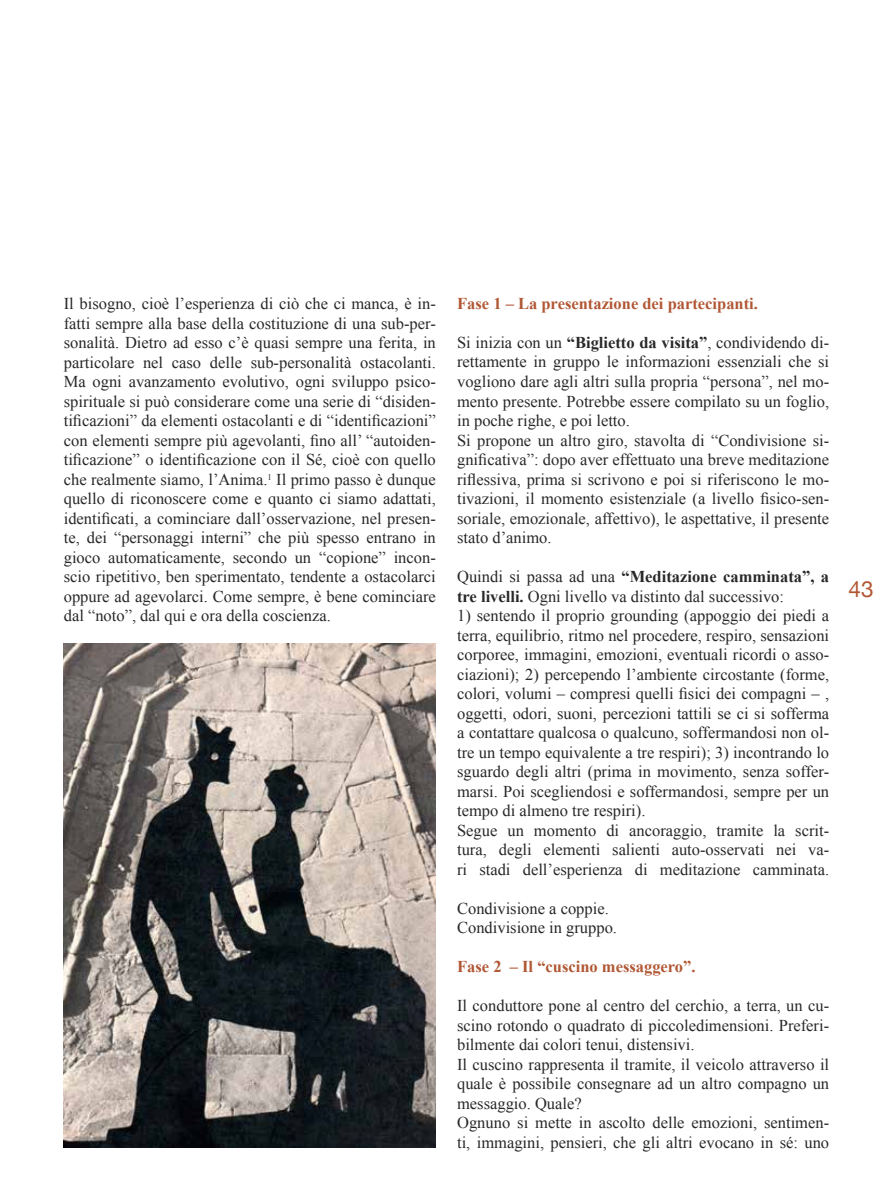
<style>
.page{position:relative;width:893px;height:1191px;background:#fff}
.page>*{position:absolute;margin:0;border:0;box-sizing:border-box;transform-origin:0 0}
.t1{font:22.5px "Helvetica Neue";color:#b15734}
.t2{font:16.5px/19.5px "Times New Roman";color:#282828}
.t3{font:700 16.5px "Times New Roman";color:#b15734}
.s1{font-weight:700}
</style>
<div class="page">
<img style="left:64px;top:643px;width:372px;height:504px">
<p class="t2" style="left:64px;top:294px;width:374px;text-align:justify">Il bisogno, cioè l’esperienza di ciò che ci manca, è in&shy;fatti sempre alla base della costituzione di una sub-per&shy;sonalità. Dietro ad esso c’è quasi sempre una ferita, in particolare nel caso delle sub-personalità ostacolanti.<br>Ma ogni avanzamento evolutivo, ogni sviluppo psico&shy;spirituale si può considerare come una serie di “disiden&shy;tificazioni” da elementi ostacolanti e di “identificazioni” con elementi sempre più agevolanti, fino all’ “autoiden&shy;tificazione” o identificazione con il Sé, cioè con quello che realmente siamo, l’Anima.<sup>1</sup> Il primo passo è dunque quello di riconoscere come e quanto ci siamo adattati, identificati, a cominciare dall’osservazione, nel presen&shy;te, dei “personaggi interni” che più spesso entrano in gioco automaticamente, secondo un “copione” incon&shy;scio ripetitivo, ben sperimentato, tendente a ostacolarci oppure ad agevolarci. Come sempre, è bene cominciare dal “noto”, dal qui e ora della coscienza.</p>
<p class="t3" style="left:457px;top:292px;width:302px">Fase 1 – La presentazione dei partecipanti.</p>
<p class="t2" style="left:457px;top:332px;width:374px">Si inizia con un <span class="s1">“Biglietto da visita”</span>, condividendo di&shy;rettamente in gruppo le informazioni essenziali che si vogliono dare agli altri sulla propria “persona”, nel mo&shy;mento presente. Potrebbe essere compilato su un foglio, in poche righe, e poi letto.<br>Si propone un altro giro, stavolta di “Condivisione si&shy;gnificativa”: dopo aver effettuato una breve meditazione riflessiva, prima si scrivono e poi si riferiscono le mo&shy;tivazioni, il momento esistenziale (a livello fisico-sen&shy;soriale, emozionale, affettivo), le aspettative, il presente stato d’animo.</p>
<p class="t2" style="left:457px;top:566px;width:374px">Quindi si passa ad una <span class="s1">“Meditazione camminata”, a tre livelli.</span> Ogni livello va distinto dal successivo:</p>
<p class="t2" style="left:457px;top:605px;width:374px">1) sentendo il proprio grounding (appoggio dei piedi a terra, equilibrio, ritmo nel procedere, respiro, sensazioni corporee, immagini, emozioni, eventuali ricordi o asso&shy;ciazioni); 2) percependo l’ambiente circostante (forme, colori, volumi – compresi quelli fisici dei compagni – , oggetti, odori, suoni, percezioni tattili se ci si sofferma a contattare qualcosa o qualcuno, soffermandosi non ol&shy;tre un tempo equivalente a tre respiri); 3) incontrando lo sguardo degli altri (prima in movimento, senza soffer&shy;marsi. Poi scegliendosi e soffermandosi, sempre per un tempo di almeno tre respiri).<br>Segue un momento di ancoraggio, tramite la scrit&shy;tura, degli elementi salienti auto-osservati nei va&shy;ri stadi dell’esperienza di meditazione camminata.</p>
<p class="t2" style="left:457px;top:898px;width:161px">Condivisione a coppie.<br>Condivisione in gruppo.</p>
<p class="t3" style="left:457px;top:955px;width:240px">Fase 2 – Il “cuscino messaggero”.</p>
<p class="t2" style="left:457px;top:995px;width:374px">Il conduttore pone al centro del cerchio, a terra, un cu&shy;scino rotondo o quadrato di piccoledimensioni. Preferi&shy;bilmente dai colori tenui, distensivi.<br>Il cuscino rappresenta il tramite, il veicolo attraverso il quale è possibile consegnare ad un altro compagno un messaggio. Quale?<br>Ognuno si mette in ascolto delle emozioni, sentimen&shy;ti, immagini, pensieri, che gli altri evocano in sé: uno</p>
<h1 class="t1" style="left:849px;top:573px;width:27px">43</h1>
</div>
